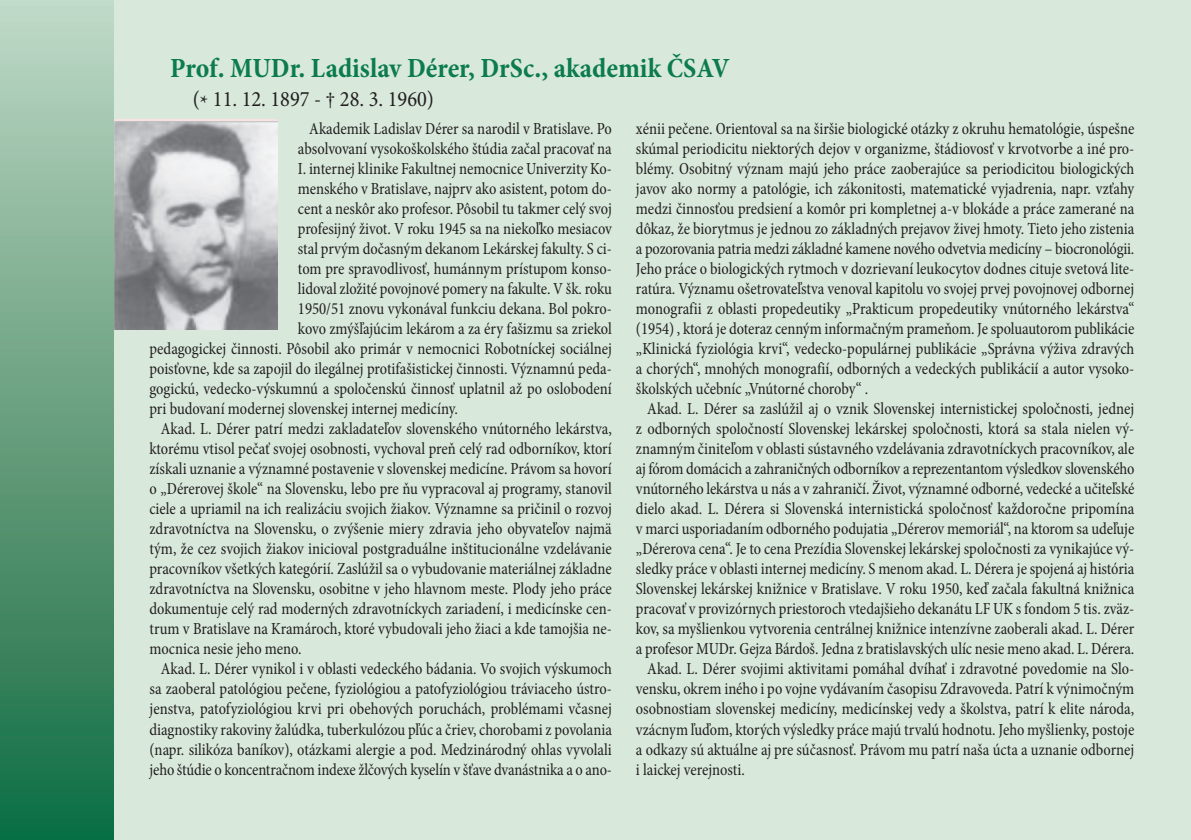
<style>
.page{position:relative;width:1191px;height:840px;background:#fff}
.page>*{position:absolute;margin:0;border:0;box-sizing:border-box;transform-origin:0 0}
.t1{font:700 condensed 28px "Minion Pro";color:#0c7b4d}
.t2{font:condensed 22px "Minion Pro";color:#231f20}
.t3{font:condensed 17px/20px "Minion Pro";letter-spacing:-.005em;color:#231f20;text-align:justify;scale:.94 1}
</style>
<div class="page">
<div style="left:113px;top:0;width:1078px;height:839px;background:#d8e9dc"></div>
<img style="left:113px;top:121px;width:165px;height:208px">
<div style="left:0;top:0;width:113px;height:839px;background:linear-gradient(to bottom,#c0d7c3,#106b3f)"></div>
<h1 class="t1" style="left:170px;top:58px;width:561px">Prof. MUDr. Ladislav Dérer, DrSc., akademik ČSAV</h1>
<p class="t2" style="left:193px;top:91px;width:243px">(* 11. 12. 1897 - † 28. 3. 1960)</p>
<p class="t3" style="left:309px;top:120px;width:323px">Akademik Ladislav Dérer sa narodil v Bratislave. Po</p>
<p class="t3" style="left:298px;top:140px;width:335px">absolvovaní vysokoškolského štúdia začal pracovať na</p>
<p class="t3" style="left:298px;top:160px;width:335px">I. internej klinike Fakultnej nemocnice Univerzity Ko-</p>
<p class="t3" style="left:298px;top:180px;width:335px">menského v Bratislave, najprv ako asistent, potom do-</p>
<p class="t3" style="left:298px;top:200px;width:335px">cent a neskôr ako profesor. Pôsobil tu takmer celý svoj</p>
<p class="t3" style="left:298px;top:220px;width:335px">profesijný život. V roku 1945 sa na niekoľko mesiacov</p>
<p class="t3" style="left:298px;top:240px;width:335px">stal prvým dočasným dekanom Lekárskej fakulty. S ci-</p>
<p class="t3" style="left:298px;top:260px;width:335px">tom pre spravodlivosť, humánnym prístupom konso-</p>
<p class="t3" style="left:298px;top:280px;width:335px">lidoval zložité povojnové pomery na fakulte. V šk. roku</p>
<p class="t3" style="left:298px;top:300px;width:335px">1950/51 znovu vykonával funkciu dekana. Bol pokro-</p>
<p class="t3" style="left:298px;top:320px;width:335px">kovo zmýšľajúcim lekárom a za éry fašizmu sa zriekol</p>
<p class="t3" style="left:149px;top:340px;width:493px">pedagogickej činnosti. Pôsobil ako primár v nemocnici Robotníckej sociálnej</p>
<p class="t3" style="left:149px;top:360px;width:493px">poisťovne, kde sa zapojil do ilegálnej protifašistickej činnosti. Významnú peda-</p>
<p class="t3" style="left:149px;top:380px;width:493px">gogickú, vedecko-výskumnú a spoločenskú činnosť uplatnil až po oslobodení</p>
<p class="t3" style="left:149px;top:400px;width:330px">pri budovaní modernej slovenskej internej medicíny.</p>
<p class="t3" style="left:161px;top:420px;width:481px">Akad. L. Dérer patrí medzi zakladateľov slovenského vnútorného lekárstva,</p>
<p class="t3" style="left:149px;top:440px;width:493px">ktorému vtisol pečať svojej osobnosti, vychoval preň celý rad odborníkov, ktorí</p>
<p class="t3" style="left:149px;top:460px;width:493px">získali uznanie a významné postavenie v slovenskej medicíne. Právom sa hovorí</p>
<p class="t3" style="left:149px;top:480px;width:493px">o „Dérerovej škole“ na Slovensku, lebo pre ňu vypracoval aj programy, stanovil</p>
<p class="t3" style="left:149px;top:500px;width:493px">ciele a upriamil na ich realizáciu svojich žiakov. Významne sa pričinil o rozvoj</p>
<p class="t3" style="left:149px;top:520px;width:493px">zdravotníctva na Slovensku, o zvýšenie miery zdravia jeho obyvateľov najmä</p>
<p class="t3" style="left:149px;top:540px;width:493px">tým, že cez svojich žiakov inicioval postgraduálne inštitucionálne vzdelávanie</p>
<p class="t3" style="left:149px;top:560px;width:493px">pracovníkov všetkých kategórií. Zaslúžil sa o vybudovanie materiálnej základne</p>
<p class="t3" style="left:149px;top:580px;width:493px">zdravotníctva na Slovensku, osobitne v jeho hlavnom meste. Plody jeho práce</p>
<p class="t3" style="left:149px;top:600px;width:493px">dokumentuje celý rad moderných zdravotníckych zariadení, i medicínske cen-</p>
<p class="t3" style="left:149px;top:620px;width:493px">trum v Bratislave na Kramároch, ktoré vybudovali jeho žiaci a kde tamojšia ne-</p>
<p class="t3" style="left:149px;top:640px;width:163px">mocnica nesie jeho meno.</p>
<p class="t3" style="left:161px;top:660px;width:481px">Akad. L. Dérer vynikol i v oblasti vedeckého bádania. Vo svojich výskumoch</p>
<p class="t3" style="left:149px;top:680px;width:493px">sa zaoberal patológiou pečene, fyziológiou a patofyziológiou tráviaceho ústro-</p>
<p class="t3" style="left:149px;top:700px;width:493px">jenstva, patofyziológiou krvi pri obehových poruchách, problémami včasnej</p>
<p class="t3" style="left:149px;top:720px;width:493px">diagnostiky rakoviny žalúdka, tuberkulózou pľúc a čriev, chorobami z povolania</p>
<p class="t3" style="left:149px;top:740px;width:493px">(napr. silikóza baníkov), otázkami alergie a pod. Medzinárodný ohlas vyvolali</p>
<p class="t3" style="left:149px;top:760px;width:493px">jeho štúdie o koncentračnom indexe žlčových kyselín v šťave dvanástnika a o ano-</p>
<p class="t3" style="left:636px;top:120px;width:532px">xénii pečene. Orientoval sa na širšie biologické otázky z okruhu hematológie, úspešne skúmal periodicitu niektorých dejov v organizme, štádiovosť v krvotvorbe a iné pro&shy;blémy. Osobitný význam majú jeho práce zaoberajúce sa periodicitou biologických javov ako normy a patológie, ich zákonitosti, matematické vyjadrenia, napr. vzťahy medzi činnosťou predsiení a komôr pri kompletnej a-v blokáde a práce zamerané na dôkaz, že biorytmus je jednou zo základných prejavov živej hmoty. Tieto jeho zistenia a pozorovania patria medzi základné kamene nového odvetvia medicíny – biocronológii.<br>Jeho práce o biologických rytmoch v dozrievaní leukocytov dodnes cituje svetová lite&shy;ratúra. Významu ošetrovateľstva venoval kapitolu vo svojej prvej povojnovej odbornej monografii z oblasti propedeutiky „Prakticum propedeutiky vnútorného lekárstva“ (1954) , ktorá je doteraz cenným informačným prameňom. Je spoluautorom publikácie „Klinická fyziológia krvi“, vedecko-populárnej publikácie „Správna výživa zdravých a chorých“, mnohých monografií, odborných a vedeckých publikácií a autor vysoko&shy;školských učebníc „Vnútorné choroby“ .</p>
<p class="t3" style="left:647px;top:400px;width:519px">Akad. L. Dérer sa zaslúžil aj o vznik Slovenskej internistickej spoločnosti, jednej</p>
<p class="t3" style="left:636px;top:420px;width:532px">z odborných spoločností Slovenskej lekárskej spoločnosti, ktorá sa stala nielen vý-</p>
<p class="t3" style="left:636px;top:440px;width:532px">znamným činiteľom v oblasti sústavného vzdelávania zdravotníckych pracovníkov, ale</p>
<p class="t3" style="left:636px;top:460px;width:532px">aj fórom domácich a zahraničných odborníkov a reprezentantom výsledkov slovenského</p>
<p class="t3" style="left:636px;top:480px;width:532px">vnútorného lekárstva u nás a v zahraničí. Život, významné odborné, vedecké a učiteľské</p>
<p class="t3" style="left:636px;top:500px;width:532px">dielo akad. L. Dérera si Slovenská internistická spoločnosť každoročne pripomína</p>
<p class="t3" style="left:636px;top:520px;width:532px">v marci usporiadaním odborného podujatia „Dérerov memoriál“, na ktorom sa udeľuje</p>
<p class="t3" style="left:636px;top:540px;width:532px">„Dérerova cena“. Je to cena Prezídia Slovenskej lekárskej spoločnosti za vynikajúce vý-</p>
<p class="t3" style="left:636px;top:560px;width:532px">sledky práce v oblasti internej medicíny. S menom akad. L. Dérera je spojená aj história</p>
<p class="t3" style="left:636px;top:580px;width:532px">Slovenskej lekárskej knižnice v Bratislave. V roku 1950, keď začala fakultná knižnica</p>
<p class="t3" style="left:636px;top:600px;width:532px">pracovať v provizórnych priestoroch vtedajšieho dekanátu LF UK s fondom 5 tis. zväz-</p>
<p class="t3" style="left:636px;top:620px;width:532px">kov, sa myšlienkou vytvorenia centrálnej knižnice intenzívne zaoberali akad. L. Dérer</p>
<p class="t3" style="left:636px;top:640px;width:532px">a profesor MUDr. Gejza Bárdoš. Jedna z bratislavských ulíc nesie meno akad. L. Dérera.</p>
<p class="t3" style="left:647px;top:660px;width:519px">Akad. L. Dérer svojimi aktivitami pomáhal dvíhať i zdravotné povedomie na Slo-</p>
<p class="t3" style="left:636px;top:680px;width:532px">vensku, okrem iného i po vojne vydávaním časopisu Zdravoveda. Patrí k výnimočným</p>
<p class="t3" style="left:636px;top:700px;width:532px">osobnostiam slovenskej medicíny, medicínskej vedy a školstva, patrí k elite národa,</p>
<p class="t3" style="left:636px;top:720px;width:532px">vzácnym ľuďom, ktorých výsledky práce majú trvalú hodnotu. Jeho myšlienky, postoje</p>
<p class="t3" style="left:636px;top:740px;width:532px">a odkazy sú aktuálne aj pre súčasnosť. Právom mu patrí naša úcta a uznanie odbornej</p>
<p class="t3" style="left:636px;top:760px;width:117px">i laickej verejnosti.</p>
</div>
